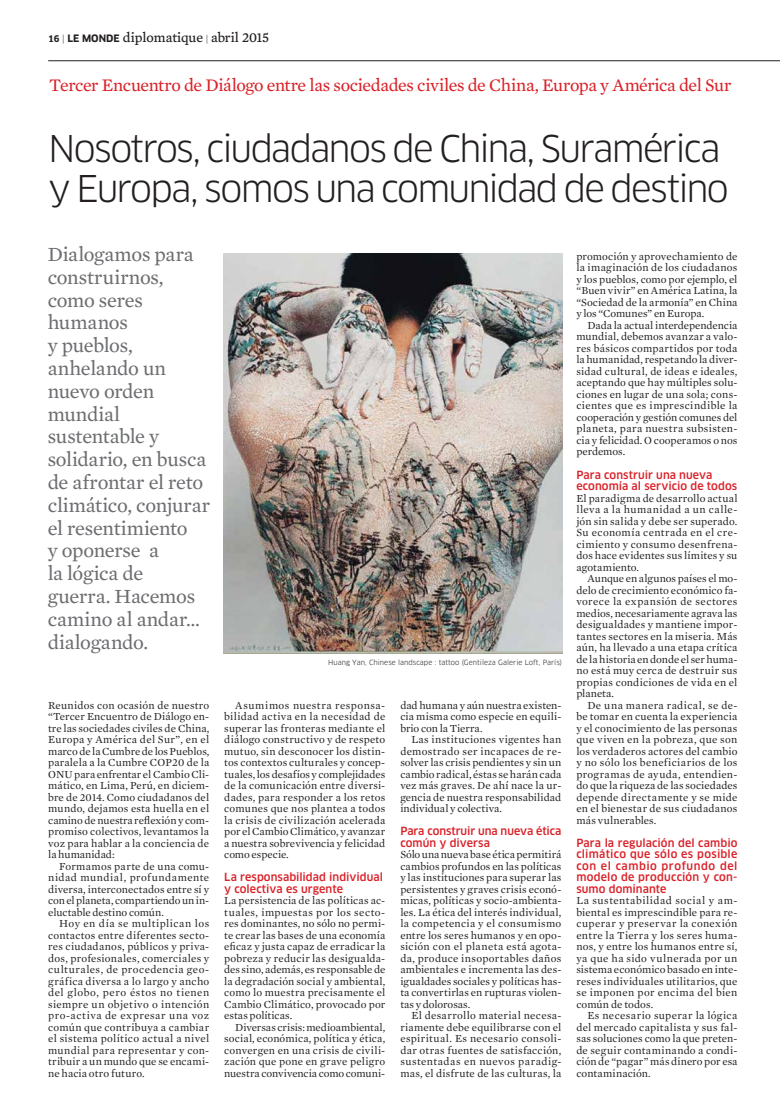
<style>
.page{position:relative;width:780px;height:1120px;background:#fff}
.page>*{position:absolute;margin:0;border:0;box-sizing:border-box;transform-origin:0 0}
.t1{font:36px/40px "Clan OT";letter-spacing:-.05em;color:#231f20}
.t2{font:20.5px/22.8px "Mercury Text G2";letter-spacing:-.015em;color:#6d6e71}
.t3{font:18px "Mercury Text G2";letter-spacing:-.025em;color:#da2128}
.t4{font:14px "Mercury Text G4";color:#231f20}
.t5{font:11px/11.5px "Mercury Text G1";letter-spacing:.01em;color:#231f20;text-align:justify}
.t6{font:500 11px/11.5px "Clan OT";letter-spacing:.005em;color:#da2128}
.t7{font:7px "Clan OT";letter-spacing:.005em;color:#231f20}
.s1{font-family:"Clan OT";font-weight:700;font-size:9px}
.s2{font-family:"Clan OT";font-size:9px}
.s3{font-family:"Clan OT";font-weight:700;font-size:10px}
</style>
<div class="page">
<hr style="left:48px;top:60px;width:732px;height:1px;background:#231f20">
<img style="left:224px;top:253px;width:339px;height:400px">
<p class="t4" style="left:48px;top:27px;width:223px"><span class="s1">16</span> <span class="s2">|</span> <span class="s3">LE MONDE</span> diplomatique <span class="s2">|</span> abril 2015</p>
<h3 class="t3" style="left:49px;top:72px;width:684px">Tercer Encuentro de Diálogo entre las sociedades civiles de China, Europa y América del Sur</h3>
<h1 class="t1" style="left:48px;top:128px;width:682px">Nosotros, ciudadanos de China, Suramérica y Europa, somos una comunidad de destino</h1>
<p class="t2" style="left:48px;top:242px;width:164px">Dialogamos para construirnos, como seres humanos<br>y pueblos, anhelando un nuevo orden mundial sustentable y solidario, en busca de afrontar el reto climático, conjurar el resentimiento<br>y oponerse a<br>la lógica de guerra. Hacemos camino al andar… dialogando.</p>
<p class="t5" style="left:48px;top:699px;width:163px">Reunidos con ocasión de nuestro “Tercer Encuentro de Diálogo en&shy;tre las sociedades civiles de China, Europa y América del Sur”, en el marco de la Cumbre de los Pueblos, paralela a la Cumbre COP20 de la ONU para enfrentar el Cambio Cli&shy;mático, en Lima, Perú, en diciem&shy;bre de 2014. Como ciudadanos del mundo, dejamos esta huella en el camino de nuestra reflexión y com&shy;promiso colectivos, levantamos la voz para hablar a la conciencia de la humanidad:</p>
<p class="t5" style="left:48px;top:859px;width:163px;text-indent:11px">Formamos parte de una comu&shy;nidad mundial, profundamente diversa, interconectados entre sí y con el planeta, compartiendo un in&shy;eluctable destino común.</p>
<p class="t5" style="left:48px;top:917px;width:163px;text-indent:11px">Hoy en día se multiplican los contactos entre diferentes secto&shy;res ciudadanos, públicos y priva&shy;dos, profesionales, comerciales y culturales, de procedencia geo&shy;gráfica diversa a lo largo y ancho del globo, pero éstos no tienen siempre un objetivo o intención pro-activa de expresar una voz común que contribuya a cambiar el sistema político actual a nivel mundial para representar y con&shy;tribuir a un mundo que se encami&shy;ne hacia otro futuro.</p>
<p class="t7" style="left:328px;top:658px;width:236px">Huang Yan, Chinese landscape : tattoo (Gentileza Galerie Loft, París)</p>
<p class="t5" style="left:224px;top:698px;width:163px;text-indent:11px">Asumimos nuestra responsa&shy;bilidad activa en la necesidad de superar las fronteras mediante el diálogo constructivo y de respeto mutuo, sin desconocer los distin&shy;tos contextos culturales y concep&shy;tuales, los desafíos y complejidades de la comunicación entre diversi&shy;dades, para responder a los retos comunes que nos plantea a todos la crisis de civilización acelerada por el Cambio Climático, y avanzar a nuestra sobrevivencia y felicidad como especie.</p>
<p class="t6" style="left:224px;top:871px;width:160px">La responsabilidad individual y colectiva es urgente</p>
<p class="t5" style="left:224px;top:894px;width:163px">La persistencia de las políticas ac&shy;tuales, impuestas por los secto&shy;res dominantes, no sólo no permi&shy;te crear las bases de una economía eficaz y justa capaz de erradicar la pobreza y reducir las desigualda&shy;des sino, además, es responsable de la degradación social y ambiental, como lo muestra precisamente el Cambio Climático, provocado por estas políticas.</p>
<p class="t5" style="left:224px;top:1020px;width:163px;text-indent:11px">Diversas crisis: medioambiental, social, económica, política y ética, convergen en una crisis de civili&shy;zación que pone en grave peligro nuestra convivencia como comuni-</p>
<p class="t5" style="left:400px;top:698px;width:163px">dad humana y aún nuestra existen&shy;cia misma como especie en equili&shy;brio con la Tierra.</p>
<p class="t5" style="left:400px;top:733px;width:163px;text-indent:11px">Las instituciones vigentes han demostrado ser incapaces de re&shy;solver las crisis pendientes y sin un cambio radical, éstas se harán cada vez más graves. De ahí nace la ur&shy;gencia de nuestra responsabilidad individual y colectiva.</p>
<p class="t6" style="left:400px;top:825px;width:163px">Para construir una nueva ética común y diversa</p>
<p class="t5" style="left:400px;top:848px;width:163px">Sólo una nueva base ética permitirá cambios profundos en las políticas y las instituciones para superar las persistentes y graves crisis econó&shy;micas, políticas y socio-ambienta&shy;les. La ética del interés individual, la competencia y el consumismo entre los seres humanos y en opo&shy;sición con el planeta está agota&shy;da, produce insoportables daños ambientales e incrementa las des&shy;igualdades sociales y políticas has&shy;ta convertirlas en rupturas violen&shy;tas y dolorosas.</p>
<p class="t5" style="left:400px;top:1009px;width:163px;text-indent:11px">El desarrollo material necesa&shy;riamente debe equilibrarse con el espiritual. Es necesario consoli&shy;dar otras fuentes de satisfacción, sustentadas en nuevos paradig&shy;mas, el disfrute de las culturas, la</p>
<p class="t5" style="left:576px;top:250px;width:163px">promoción y aprovechamiento de la imaginación de los ciudadanos y los pueblos, como por ejemplo, el “Buen vivir” en América Latina, la “Sociedad de la armonía” en China y los “Comunes” en Europa.</p>
<p class="t5" style="left:576px;top:319px;width:163px;text-indent:11px">Dada la actual interdependencia mundial, debemos avanzar a valo&shy;res básicos compartidos por toda la humanidad, respetando la diver&shy;sidad cultural, de ideas e ideales, aceptando que hay múltiples solu&shy;ciones en lugar de una sola; cons&shy;cientes que es imprescindible la cooperación y gestión comunes del planeta, para nuestra subsisten&shy;cia y felicidad. O cooperamos o nos perdemos.</p>
<p class="t6" style="left:576px;top:469px;width:162px">Para construir una nueva economía al servicio de todos</p>
<p class="t5" style="left:576px;top:492px;width:163px">El paradigma de desarrollo actual lleva a la humanidad a un calle&shy;jón sin salida y debe ser superado.<br>Su economía centrada en el cre&shy;cimiento y consumo desenfrena&shy;dos hace evidentes sus límites y su agotamiento.</p>
<p class="t5" style="left:576px;top:572px;width:163px;text-indent:11px">Aunque en algunos países el mo&shy;delo de crecimiento económico fa&shy;vorece la expansión de sectores medios, necesariamente agrava las desigualdades y mantiene impor&shy;tantes sectores en la miseria. Más aún, ha llevado a una etapa crítica de la historia en donde el ser huma&shy;no está muy cerca de destruir sus propias condiciones de vida en el planeta.</p>
<p class="t5" style="left:576px;top:698px;width:163px;text-indent:11px">De una manera radical, se de&shy;be tomar en cuenta la experiencia y el conocimiento de las personas que viven en la pobreza, que son los verdaderos actores del cambio y no sólo los beneficiarios de los programas de ayuda, entendien&shy;do que la riqueza de las sociedades depende directamente y se mide en el bienestar de sus ciudadanos más vulnerables.</p>
<p class="t6" style="left:576px;top:837px;width:163px;text-align:justify">Para la regulación del cambio climático que sólo es posible con el cambio profundo del modelo de producción y con&shy;sumo dominante</p>
<p class="t5" style="left:576px;top:894px;width:163px">La sustentabilidad social y am&shy;biental es imprescindible para re&shy;cuperar y preservar la conexión entre la Tierra y los seres huma&shy;nos, y entre los humanos entre sí, ya que ha sido vulnerada por un sistema económico basado en inte&shy;reses individuales utilitarios, que se imponen por encima del bien común de todos.</p>
<p class="t5" style="left:576px;top:1009px;width:163px;text-indent:11px">Es necesario superar la lógica del mercado capitalista y sus fal&shy;sas soluciones como la que preten&shy;de seguir contaminando a condi&shy;ción de “pagar” más dinero por esa contaminación.</p>
</div>
